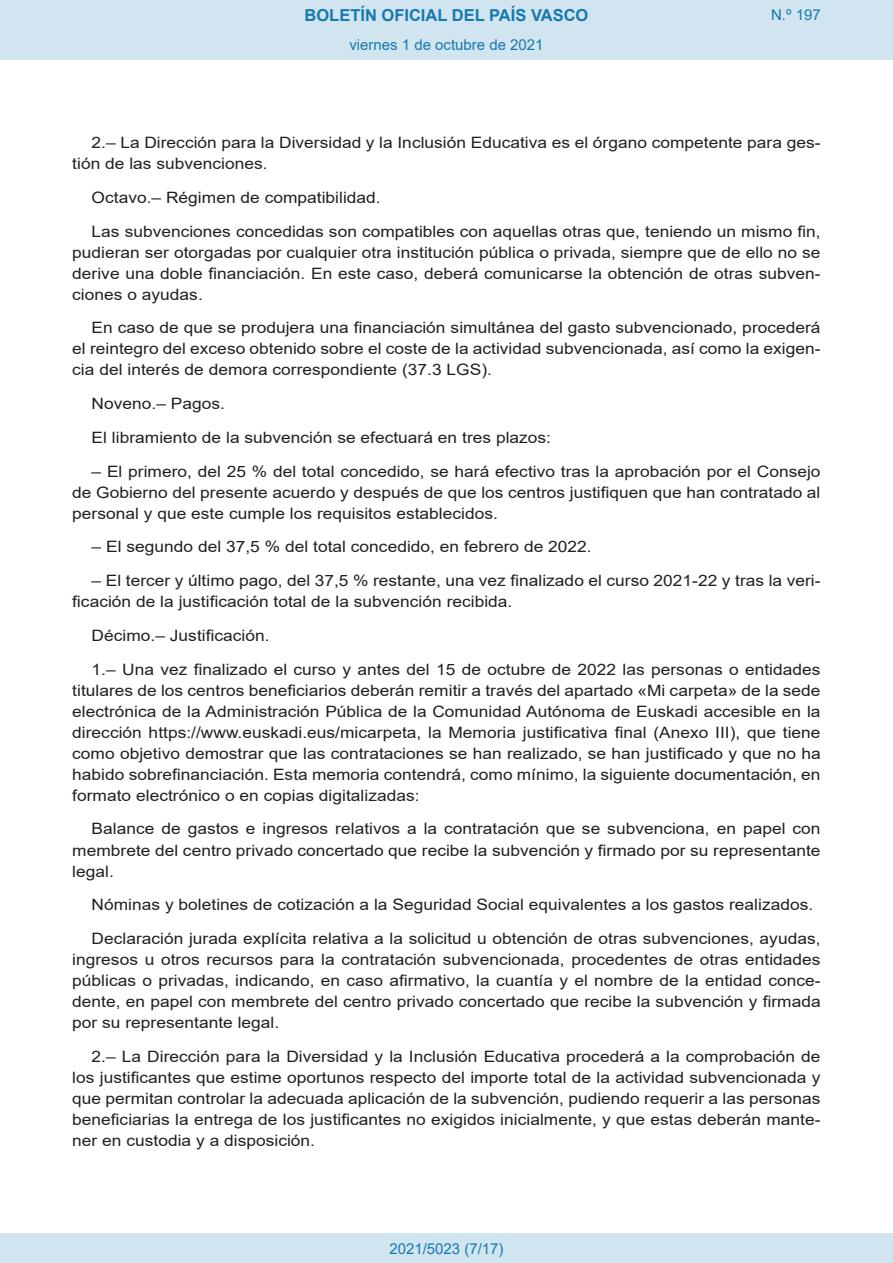
<style>
.page{position:relative;width:893px;height:1263px;background:#fff}
.page>*{position:absolute;margin:0;border:0;box-sizing:border-box;transform-origin:0 0}
.t1{font:700 16.5px "Arial";color:#1879ad}
.BOPVDetalle{font:15.6px/21px "Arial";color:#231f20;text-align:justify;scale:1.11 1}
.Paginacion_Centro{font:15px "Arial";color:#1879ad}
</style>
<div class="page">
<div style="left:0;top:0;width:893px;height:60px;background:#d0e5f0"></div>
<div style="left:0;top:1233px;width:893px;height:30px;background:#d0e5f0"></div>
<p class="t1" style="left:305px;top:3px;width:285px">BOLETÍN OFICIAL DEL PAÍS VASCO</p>
<p class="Paginacion_Centro" style="left:349px;top:35px;width:196px">viernes 1 de octubre de 2021</p>
<p class="Paginacion_Centro" style="left:771px;top:5px;width:51px">N.º 197</p>
<p class="BOPVDetalle" style="left:72px;top:132px;width:676px;text-indent:19px">2.– La Dirección para la Diversidad y la Inclusión Educativa es el órgano competente para ges&shy;tión de las subvenciones.</p>
<p class="BOPVDetalle" style="left:92px;top:187px;width:262px">Octavo.– Régimen de compatibilidad.</p>
<p class="BOPVDetalle" style="left:72px;top:221px;width:676px;text-indent:19px">Las subvenciones concedidas son compatibles con aquellas otras que, teniendo un mismo fin, pudieran ser otorgadas por cualquier otra institución pública o privada, siempre que de ello no se derive una doble financiación. En este caso, deberá comunicarse la obtención de otras subven&shy;ciones o ayudas.</p>
<p class="BOPVDetalle" style="left:72px;top:317px;width:676px;text-indent:19px">En caso de que se produjera una financiación simultánea del gasto subvencionado, procederá el reintegro del exceso obtenido sobre el coste de la actividad subvencionada, así como la exigen&shy;cia del interés de demora correspondiente (37.3 LGS).</p>
<p class="BOPVDetalle" style="left:92px;top:393px;width:122px">Noveno.– Pagos.</p>
<p class="BOPVDetalle" style="left:92px;top:427px;width:415px">El libramiento de la subvención se efectuará en tres plazos:</p>
<p class="BOPVDetalle" style="left:72px;top:461px;width:676px;text-indent:19px">– El primero, del 25 % del total concedido, se hará efectivo tras la aprobación por el Consejo de Gobierno del presente acuerdo y después de que los centros justifiquen que han contratado al personal y que este cumple los requisitos establecidos.</p>
<p class="BOPVDetalle" style="left:92px;top:536px;width:452px">– El segundo del 37,5 % del total concedido, en febrero de 2022.</p>
<p class="BOPVDetalle" style="left:72px;top:570px;width:676px;text-indent:19px">– El tercer y último pago, del 37,5 % restante, una vez finalizado el curso 2021-22 y tras la veri&shy;ficación de la justificación total de la subvención recibida.</p>
<p class="BOPVDetalle" style="left:92px;top:625px;width:162px">Décimo.– Justificación.</p>
<p class="BOPVDetalle" style="left:72px;top:659px;width:676px;text-indent:19px">1.– Una vez finalizado el curso y antes del 15 de octubre de 2022 las personas o entidades titulares de los centros beneficiarios deberán remitir a través del apartado «Mi carpeta» de la sede electrónica de la Administración Pública de la Comunidad Autónoma de Euskadi accesible en la dirección https://www.euskadi.eus/micarpeta, la Memoria justificativa final (Anexo III), que tiene como objetivo demostrar que las contrataciones se han realizado, se han justificado y que no ha habido sobrefinanciación. Esta memoria contendrá, como mínimo, la siguiente documentación, en formato electrónico o en copias digitalizadas:</p>
<p class="BOPVDetalle" style="left:72px;top:818px;width:676px;text-indent:19px">Balance de gastos e ingresos relativos a la contratación que se subvenciona, en papel con membrete del centro privado concertado que recibe la subvención y firmado por su representante legal.</p>
<p class="BOPVDetalle" style="left:92px;top:894px;width:652px">Nóminas y boletines de cotización a la Seguridad Social equivalentes a los gastos realizados.</p>
<p class="BOPVDetalle" style="left:72px;top:928px;width:676px;text-indent:19px">Declaración jurada explícita relativa a la solicitud u obtención de otras subvenciones, ayudas, ingresos u otros recursos para la contratación subvencionada, procedentes de otras entidades públicas o privadas, indicando, en caso afirmativo, la cuantía y el nombre de la entidad conce&shy;dente, en papel con membrete del centro privado concertado que recibe la subvención y firmada por su representante legal.</p>
<p class="BOPVDetalle" style="left:72px;top:1046px;width:676px;text-indent:19px">2.– La Dirección para la Diversidad y la Inclusión Educativa procederá a la comprobación de los justificantes que estime oportunos respecto del importe total de la actividad subvencionada y que permitan controlar la adecuada aplicación de la subvención, pudiendo requerir a las personas beneficiarias la entrega de los justificantes no exigidos inicialmente, y que estas deberán mante&shy;ner en custodia y a disposición.</p>
<p class="Paginacion_Centro" style="left:389px;top:1238px;width:116px">2021/5023 (7/17)</p>
</div>
